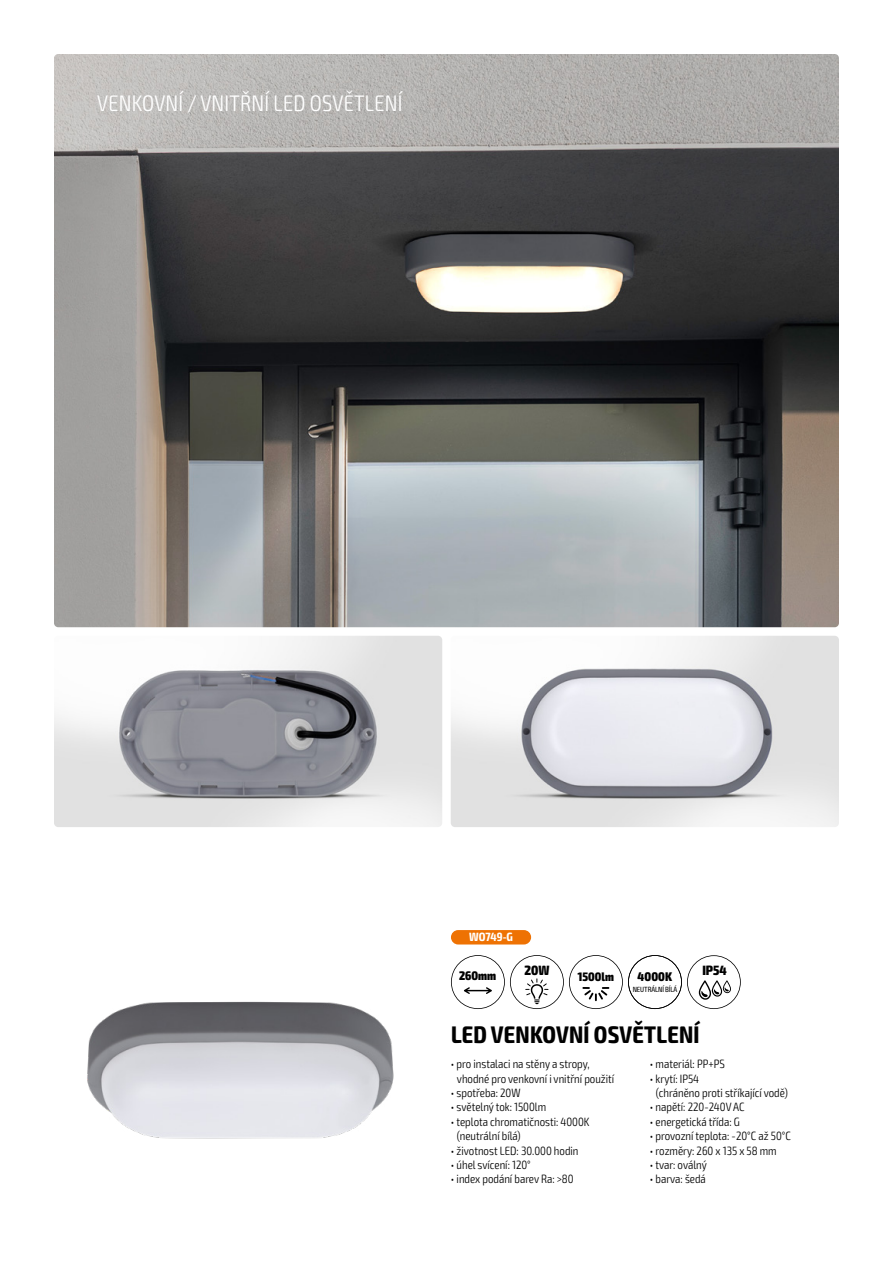
<style>
.page{position:relative;width:893px;height:1263px;background:#fff}
.page>*{position:absolute;margin:0;border:0;box-sizing:border-box;transform-origin:0 0}
.t1{font:700 condensed 24px "Exo 2";letter-spacing:.01em;color:#000}
.t2{font:300 condensed 22.5px "Exo 2";letter-spacing:.01em;color:#fff}
.t3{font:800 condensed 13.5px "Exo 2";color:#000}
.t4{font:800 condensed 12.6px "Exo 2";letter-spacing:.01em;color:#000}
.t5{font:800 condensed 12.45px "Exo 2";color:#000}
.t6{font:800 condensed 12.3px "Exo 2";color:#000}
.t7{font:300 condensed 12px/14.4px "Exo 2";color:#000}
.t8{font:700 condensed 12px "Exo 2";letter-spacing:.005em;color:#fff}
.t9{font:condensed 7.5px "Exo 2";letter-spacing:-.01em;color:#000}
</style>
<div class="page">
<img style="left:54px;top:54px;width:785px;height:573px">
<img style="left:54px;top:636px;width:388px;height:191px">
<img style="left:451px;top:636px;width:388px;height:191px">
<img style="left:87px;top:1001px;width:307px;height:138px">
<div style="left:451px;top:930px;width:80px;height:14px;background:#ee7203;border-radius:7px"></div>
<svg style="left:451px;top:955px;width:290px;height:54px"></svg>
<h2 class="t2" style="left:97px;top:91px;width:307px">VENKOVNÍ / VNITŘNÍ LED OSVĚTLENÍ</h2>
<p class="t8" style="left:469px;top:930px;width:46px">WO749-G</p>
<p class="t5" style="left:459px;top:968px;width:39px">260mm</p>
<p class="t3" style="left:524px;top:962px;width:27px">20W</p>
<p class="t6" style="left:578px;top:969px;width:38px">1500lm</p>
<p class="t4" style="left:637px;top:969px;width:36px">4000K</p>
<p class="t9" style="left:633px;top:985px;width:46px">NEUTRÁLNÍ BÍLÁ</p>
<p class="t3" style="left:702px;top:962px;width:26px">IP54</p>
<h1 class="t1" style="left:451px;top:1020px;width:250px">LED VENKOVNÍ OSVĚTLENÍ</h1>
<p class="t7" style="left:457px;top:1057px;width:159px;text-indent:-6px">• pro instalaci na stěny a stropy, vhodné pro venkovní i vnitřní použití</p>
<p class="t7" style="left:451px;top:1086px;width:71px">• spotřeba: 20W</p>
<p class="t7" style="left:451px;top:1100px;width:97px">• světelný tok: 1500lm</p>
<p class="t7" style="left:457px;top:1115px;width:134px;text-indent:-6px">• teplota chromatičnosti: 4000K (neutrální bílá)</p>
<p class="t7" style="left:451px;top:1143px;width:129px">• životnost LED: 30.000 hodin</p>
<p class="t7" style="left:451px;top:1158px;width:81px">• úhel svícení: 120°</p>
<p class="t7" style="left:451px;top:1172px;width:124px">• index podání barev Ra: &gt;80</p>
<p class="t7" style="left:650px;top:1057px;width:76px">• materiál: PP+PS</p>
<p class="t7" style="left:656px;top:1071px;width:133px;text-indent:-6px">• krytí: IP54<br>(chráněno proti stříkající vodě)</p>
<p class="t7" style="left:650px;top:1100px;width:96px">• napětí: 220-240V AC</p>
<p class="t7" style="left:650px;top:1115px;width:91px">• energetická třída: G</p>
<p class="t7" style="left:650px;top:1129px;width:142px">• provozní teplota: -20°C až 50°C</p>
<p class="t7" style="left:650px;top:1143px;width:128px">• rozměry: 260 x 135 x 58 mm</p>
<p class="t7" style="left:650px;top:1158px;width:58px">• tvar: oválný</p>
<p class="t7" style="left:650px;top:1172px;width:57px">• barva: šedá</p>
</div>
